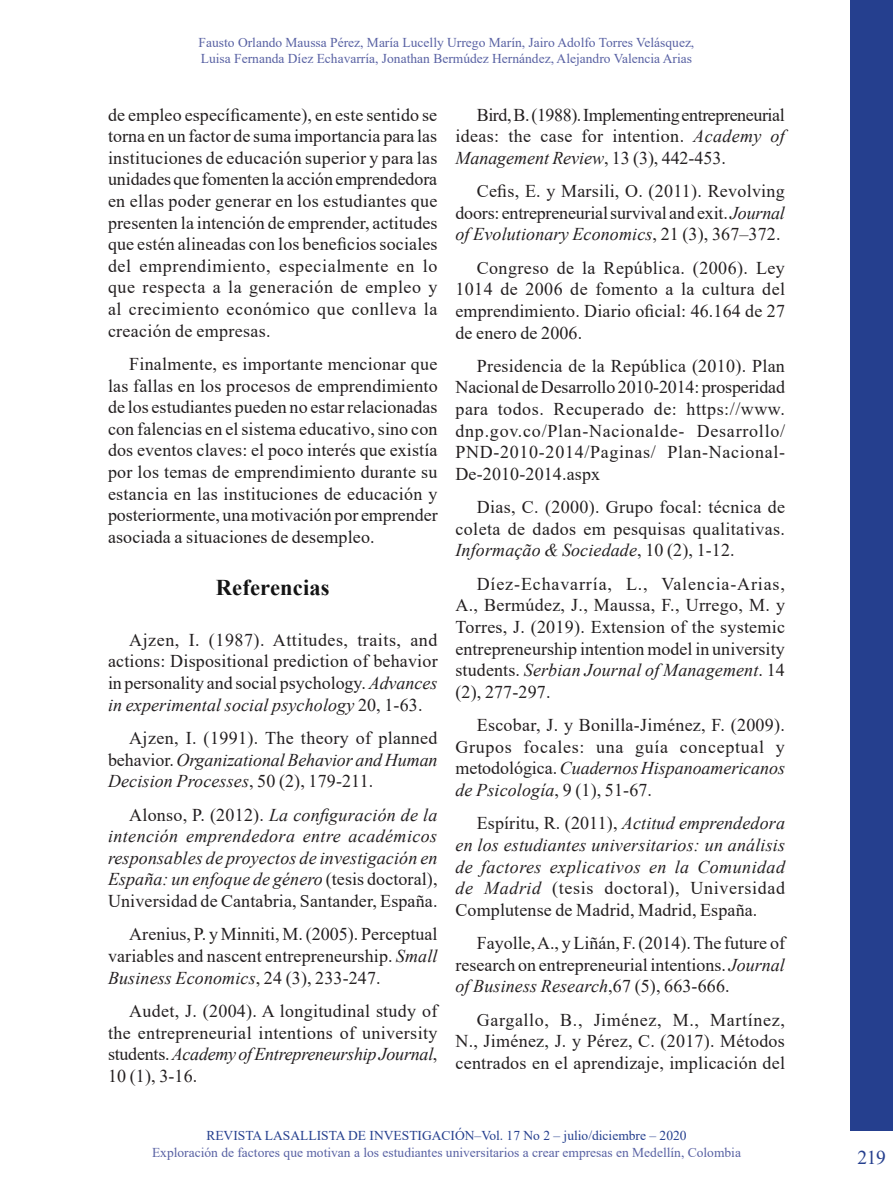
<style>
.page{position:relative;width:893px;height:1191px;background:#fff}
.page>*{position:absolute;margin:0;border:0;box-sizing:border-box;transform-origin:0 0}
.PRIMER_ORDEN{font:700 22.5px "Times New Roman";letter-spacing:.005em;color:#141414}
.t1{font:19.5px "Times New Roman";color:#253f8e}
.CORRIDO{font:18px/21.6px "Times New Roman";letter-spacing:.01em;color:#231f20;text-align:justify}
.CORRIDO-2{font:italic 18px/21.6px "Times New Roman";letter-spacing:.01em;color:#231f20;text-align:justify}
.t2{font:13.5px/16.2px "Times New Roman";color:#5861a3}
.t3{font:13.5px "Times New Roman";color:#253f8e}
.s1{font-style:italic}
.s2{font-style:normal}
</style>
<div class="page">
<div style="left:850px;top:0;width:43px;height:1131px;background:#253f8e"></div>
<p class="t2" style="left:199px;top:34px;width:497px">Fausto Orlando Maussa Pérez, María Lucelly Urrego Marín, Jairo Adolfo Torres Velásquez,<br>Luisa Fernanda Díez Echavarría, Jonathan Bermúdez Hernández, Alejandro Valencia Arias</p>
<p class="CORRIDO" style="left:108px;top:103px;width:331px">de empleo específicamente), en este sentido se torna en un factor de suma importancia para las instituciones de educación superior y para las unidades que fomenten la acción emprendedora en ellas poder generar en los estudiantes que presenten la intención de emprender, actitudes que estén alineadas con los beneficios sociales del emprendimiento, especialmente en lo que respecta a la generación de empleo y al crecimiento económico que conlleva la creación de empresas.</p>
<p class="CORRIDO" style="left:108px;top:352px;width:331px;text-indent:21px">Finalmente, es importante mencionar que las fallas en los procesos de emprendimiento de los estudiantes pueden no estar relacionadas con falencias en el sistema educativo, sino con dos eventos claves: el poco interés que existía por los temas de emprendimiento durante su estancia en las instituciones de educación y posteriormente, una motivación por emprender asociada a situaciones de desempleo.</p>
<p class="PRIMER_ORDEN" style="left:216px;top:571px;width:115px">Referencias</p>
<p class="CORRIDO" style="left:108px;top:628px;width:331px;text-indent:21px">Ajzen, I. (1987). Attitudes, traits, and actions: Dispositional prediction of behavior in personality and social psychology. <span class="s1">Advances in experimental social psychology</span> 20, 1-63.</p>
<p class="CORRIDO" style="left:108px;top:726px;width:331px;text-indent:21px">Ajzen, I. (1991). The theory of planned behavior. <span class="s1">Organizational Behavior and Human Decision Processes</span>, 50 (2), 179-211.</p>
<p class="CORRIDO-2" style="left:108px;top:803px;width:331px;text-indent:21px"><span class="s2">Alonso, P. (2012).</span> La configuración de la intención emprendedora entre académicos responsables de proyectos de investigación en España: un enfoque de género <span class="s2">(tesis doctoral), Universidad de Cantabria, Santander, España.</span></p>
<p class="CORRIDO" style="left:108px;top:923px;width:331px;text-indent:21px">Arenius, P. y Minniti, M. (2005). Perceptual variables and nascent entrepreneurship. <span class="s1">Small Business Economics</span>, 24 (3), 233-247.</p>
<p class="CORRIDO" style="left:108px;top:999px;width:331px;text-indent:21px">Audet, J. (2004). A longitudinal study of the entrepreneurial intentions of university students. <span class="s1">Academy of Entrepreneurship Journal</span>, 10 (1), 3-16.</p>
<p class="CORRIDO" style="left:455px;top:103px;width:331px;text-indent:21px">Bird, B. (1988). Implementing entrepreneurial ideas: the case for intention. <span class="s1">Academy of Management Review</span>, 13 (3), 442-453.</p>
<p class="CORRIDO" style="left:455px;top:180px;width:331px;text-indent:21px">Cefis, E. y Marsili, O. (2011). Revolving doors: entrepreneurial survival and exit. <span class="s1">Journal of Evolutionary Economics</span>, 21 (3), 367–372.</p>
<p class="CORRIDO" style="left:455px;top:256px;width:331px;text-indent:21px">Congreso de la República. (2006). Ley 1014 de 2006 de fomento a la cultura del emprendimiento. Diario oficial: 46.164 de 27 de enero de 2006.</p>
<p class="CORRIDO" style="left:455px;top:354px;width:331px;text-indent:21px">Presidencia de la República (2010). Plan Nacional de Desarrollo 2010-2014: prosperidad para todos. Recuperado de: https://www. dnp.gov.co/Plan-Nacionalde- Desarrollo/ PND-2010-2014/Paginas/ Plan-Nacional-De-2010-2014.aspx</p>
<p class="CORRIDO" style="left:455px;top:496px;width:331px;text-indent:21px">Dias, C. (2000). Grupo focal: técnica de coleta de dados em pesquisas qualitativas.<br><span class="s1">Informação &amp; Sociedade</span>, 10 (2), 1-12.</p>
<p class="CORRIDO" style="left:455px;top:572px;width:331px;text-indent:21px">Díez-Echavarría, L., Valencia-Arias, A., Bermúdez, J., Maussa, F., Urrego, M. y Torres, J. (2019). Extension of the systemic entrepreneurship intention model in university students. <span class="s1">Serbian Journal of Management</span>. 14 (2), 277-297.</p>
<p class="CORRIDO" style="left:455px;top:714px;width:331px;text-indent:21px">Escobar, J. y Bonilla-Jiménez, F. (2009).<br>Grupos focales: una guía conceptual y metodológica. <span class="s1">Cuadernos Hispanoamericanos de Psicología</span>, 9 (1), 51-67.</p>
<p class="CORRIDO-2" style="left:455px;top:812px;width:331px;text-indent:21px"><span class="s2">Espíritu, R. (2011),</span> Actitud emprendedora en los estudiantes universitarios: un análisis de factores explicativos en la Comunidad de Madrid <span class="s2">(tesis doctoral), Universidad Complutense de Madrid, Madrid, España.</span></p>
<p class="CORRIDO" style="left:455px;top:931px;width:331px;text-indent:21px">Fayolle, A., y Liñán, F. (2014). The future of research on entrepreneurial intentions. <span class="s1">Journal of Business Research</span>,67 (5), 663-666.</p>
<p class="CORRIDO" style="left:455px;top:1008px;width:331px;text-indent:21px">Gargallo, B., Jiménez, M., Martínez, N., Jiménez, J. y Pérez, C. (2017). Métodos centrados en el aprendizaje, implicación del</p>
<p class="t3" style="left:206px;top:1126px;width:482px">REVISTA LASALLISTA DE INVESTIGACIÓN–Vol. 17 No 2 – julio/diciembre – 2020</p>
<p class="t2" style="left:152px;top:1143px;width:591px">Exploración de factores que motivan a los estudiantes universitarios a crear empresas en Medellín, Colombia</p>
<p class="t1" style="left:857px;top:1143px;width:30px">219</p>
</div>
